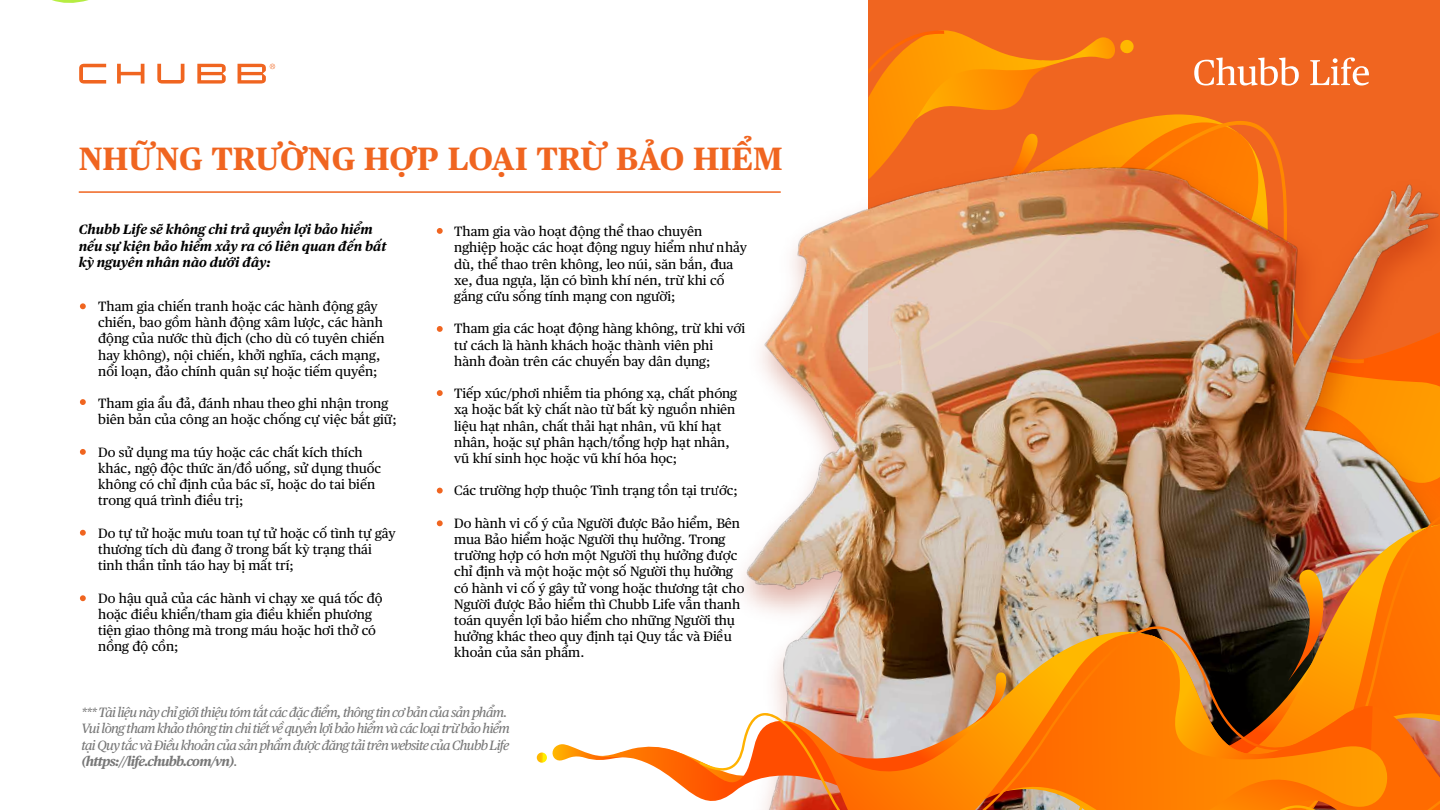
<style>
.page{position:relative;width:1440px;height:810px;background:#fff}
.page>*{position:absolute;margin:0;border:0;box-sizing:border-box;transform-origin:0 0}
.t1{font:700 32.25px "Chubb Publico Text VN";color:#f06520}
.t2{font:13.5px/16.2px "Chubb Publico Text VN";color:#000}
.t3{font:italic 13.5px/16.2px "Chubb Publico Text VN";letter-spacing:-.05em;color:#777}
.t4{font:italic 700 13.5px/16.2px "Chubb Publico Text VN";color:#000}
.s1{font-weight:700}
</style>
<div class="page">
<div style="left:868px;top:0;width:572px;height:810px;background:#f06520"></div>
<hr style="left:79px;top:191px;width:702px;height:2px;background:#f06520">
<img style="left:379px;top:30px;width:1061px;height:729px">
<svg style="left:52px;top:0;width:224px;height:84px"></svg>
<svg style="left:699px;top:626px;width:383px;height:184px"></svg>
<img style="left:1082px;top:444px;width:358px;height:366px">
<svg style="left:537px;top:658px;width:515px;height:152px"></svg>
<svg style="left:80px;top:303px;width:6px;height:6px"></svg>
<svg style="left:437px;top:228px;width:6px;height:6px"></svg>
<svg style="left:437px;top:326px;width:6px;height:6px"></svg>
<svg style="left:437px;top:390px;width:6px;height:6px"></svg>
<svg style="left:437px;top:488px;width:6px;height:6px"></svg>
<svg style="left:437px;top:520px;width:6px;height:6px"></svg>
<svg style="left:80px;top:399px;width:6px;height:6px"></svg>
<svg style="left:80px;top:449px;width:6px;height:6px"></svg>
<svg style="left:80px;top:530px;width:6px;height:6px"></svg>
<svg style="left:80px;top:595px;width:6px;height:6px"></svg>
<h1 class="t1" style="left:79px;top:133px;width:705px">NHỮNG TRƯỜNG HỢP LOẠI TRỪ BẢO HIỂM</h1>
<p class="t4" style="left:79px;top:221px;width:309px">Chubb Life sẽ không chi trả quyền lợi bảo hiểm nếu sự kiện bảo hiểm xảy ra có liên quan đến bất kỳ nguyên nhân nào dưới đây:</p>
<p class="t2" style="left:454px;top:223px;width:294px">Tham gia vào hoạt động thể thao chuyên nghiệp hoặc các hoạt động nguy hiểm như nhảy dù, thể thao trên không, leo núi, săn bắn, đua xe, đua ngựa, lặn có bình khí nén, trừ khi cố gắng cứu sống tính mạng con người;</p>
<p class="t2" style="left:454px;top:320px;width:293px">Tham gia các hoạt động hàng không, trừ khi với tư cách là hành khách hoặc thành viên phi hành đoàn trên các chuyến bay dân dụng;</p>
<p class="t2" style="left:454px;top:385px;width:284px">Tiếp xúc/phơi nhiễm tia phóng xạ, chất phóng xạ hoặc bất kỳ chất nào từ bất kỳ nguồn nhiên liệu hạt nhân, chất thải hạt nhân, vũ khí hạt nhân, hoặc sự phân hạch/tổng hợp hạt nhân, vũ khí sinh học hoặc vũ khí hóa học;</p>
<p class="t2" style="left:454px;top:482px;width:285px">Các trường hợp thuộc Tình trạng tồn tại trước;</p>
<p class="t2" style="left:454px;top:514px;width:292px">Do hành vi cố ý của Người được Bảo hiểm, Bên mua Bảo hiểm hoặc Người thụ hưởng. Trong trường hợp có hơn một Người thụ hưởng được chỉ định và một hoặc một số Người thụ hưởng có hành vi cố ý gây tử vong hoặc thương tật cho Người được Bảo hiểm thì Chubb Life vẫn thanh toán quyền lợi bảo hiểm cho những Người thụ hưởng khác theo quy định tại Quy tắc và Điều khoản của sản phẩm.</p>
<p class="t2" style="left:98px;top:297px;width:288px">Tham gia chiến tranh hoặc các hành động gây chiến, bao gồm hành động xâm lược, các hành động của nước thù địch (cho dù có tuyên chiến hay không), nội chiến, khởi nghĩa, cách mạng, nổi loạn, đảo chính quân sự hoặc tiếm quyền;</p>
<p class="t2" style="left:98px;top:394px;width:300px">Tham gia ẩu đả, đánh nhau theo ghi nhận trong biên bản của công an hoặc chống cự việc bắt giữ;</p>
<p class="t2" style="left:98px;top:443px;width:284px">Do sử dụng ma túy hoặc các chất kích thích khác, ngộ độc thức ăn/đồ uống, sử dụng thuốc không có chỉ định của bác sĩ, hoặc do tai biến trong quá trình điều trị;</p>
<p class="t2" style="left:98px;top:524px;width:299px">Do tự tử hoặc mưu toan tự tử hoặc cố tình tự gây thương tích dù đang ở trong bất kỳ trạng thái tinh thần tỉnh táo hay bị mất trí;</p>
<p class="t2" style="left:98px;top:589px;width:286px">Do hậu quả của các hành vi chạy xe quá tốc độ hoặc điều khiển/tham gia điều khiển phương tiện giao thông mà trong máu hoặc hơi thở có nồng độ cồn;</p>
<p class="t3" style="left:81px;top:704px;width:430px">*** Tài liệu này chỉ giới thiệu tóm tắt các đặc điểm, thông tin cơ bản của sản phẩm.<br>Vui lòng tham khảo thông tin chi tiết về quyền lợi bảo hiểm và các loại trừ bảo hiểm tại Quy tắc và Điều khoản của sản phẩm được đăng tải trên website của Chubb Life <span class="s1">(https://life.chubb.com/vn)</span>.</p>
</div>
